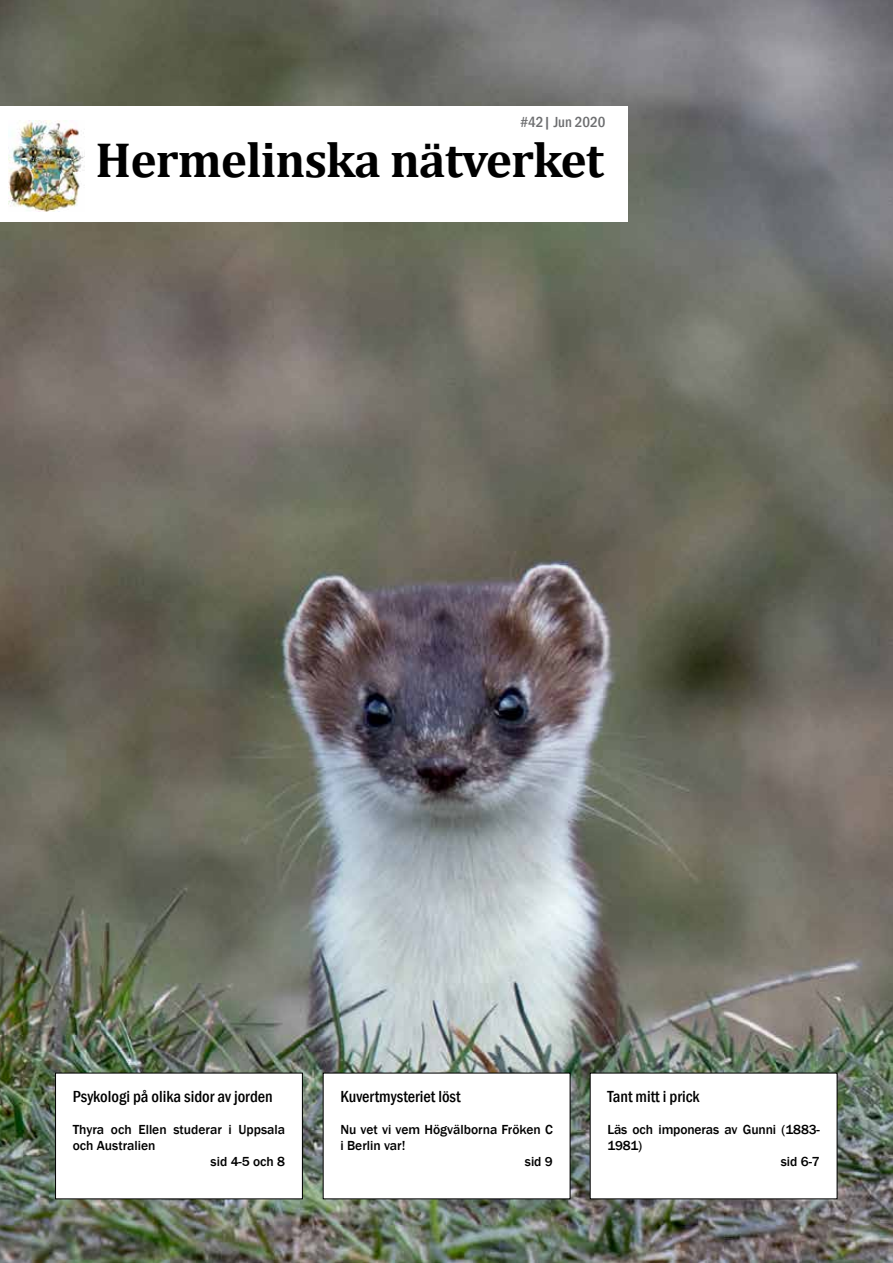
<style>
.page{position:relative;width:893px;height:1263px;background:#fff}
.page>*{position:absolute;margin:0;border:0;box-sizing:border-box;transform-origin:0 0}
.t1{font:700 49.5px "Cambria";letter-spacing:-.02em;color:#000}
.t2{font:500 condensed 16.5px "Franklin Gothic";color:#000}
.t3{font:500 condensed 15px "Franklin Gothic";color:#6d6e70}
.t4{font:500 13.5px "Franklin Gothic";color:#000}
</style>
<div class="page">
<img style="left:0;top:0;width:893px;height:1263px">
<div style="left:0;top:107px;width:627px;height:115px;background:#fff"></div>
<img style="left:8px;top:120px;width:77px;height:91px">
<div style="left:590px;top:1073px;width:247px;height:126px;background:#fff"></div>
<div style="left:323px;top:1073px;width:247px;height:126px;background:#fff"></div>
<div style="left:56px;top:1073px;width:246px;height:126px;background:#fff"></div>
<div style="left:55px;top:1073px;width:248px;height:126px;border:1px solid #000"></div>
<p class="t3" style="left:520px;top:112px;width:87px">#42| Jun 2020</p>
<h1 class="t1" style="left:96px;top:125px;width:510px">Hermelinska nätverket</h1>
<p class="t2" style="left:73px;top:1085px;width:202px">Psykologi på olika sidor av jorden</p>
<p class="t4" style="left:73px;top:1121px;width:214px">Thyra och Ellen studerar i Uppsala</p>
<p class="t4" style="left:73px;top:1137px;width:84px">och Australien</p>
<p class="t4" style="left:211px;top:1153px;width:76px">sid 4-5 och 8</p>
<p class="t2" style="left:340px;top:1085px;width:122px">Kuvertmysteriet löst</p>
<p class="t4" style="left:340px;top:1121px;width:214px">Nu vet vi vem Högvälborna Fröken C</p>
<p class="t4" style="left:340px;top:1137px;width:67px">i Berlin var!</p>
<p class="t4" style="left:525px;top:1153px;width:29px">sid 9</p>
<p class="t2" style="left:607px;top:1085px;width:94px">Tant mitt i prick</p>
<p class="t4" style="left:607px;top:1121px;width:214px">Läs och imponeras av Gunni (1883-</p>
<p class="t4" style="left:607px;top:1137px;width:36px">1981)</p>
<p class="t4" style="left:781px;top:1153px;width:41px">sid 6-7</p>
</div>
